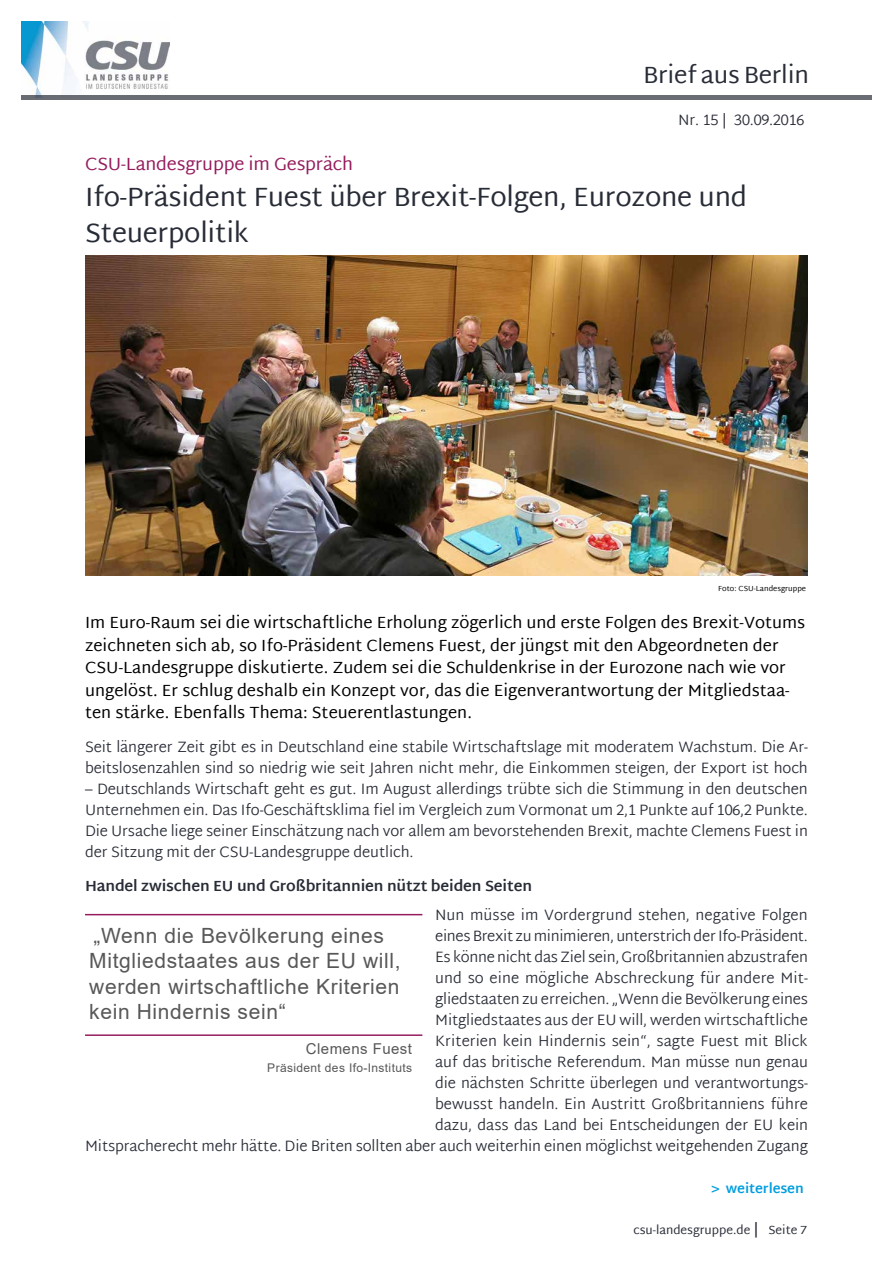
<style>
.page{position:relative;width:893px;height:1263px;background:#fff}
.page>*{position:absolute;margin:0;border:0;box-sizing:border-box;transform-origin:0 0}
._03_BaB_Ü_Fett_Artik{font:27px/36px "Martel Sans";letter-spacing:-.01em;color:#282c36}
.t1{font:24px "Martel Sans";letter-spacing:-.01em;color:#282c36}
._05_Zitat{font:21px/25.5px "Arial";letter-spacing:.03em;color:#58585a}
._03_BaB_Ü_Beere_Arti{font:18px "Martel Sans";letter-spacing:-.01em;color:#951d5e}
._03_BaB_Teaser{font:16.5px/22.5px "Martel Sans";color:#000}
._04_BaB_Fließtext{font:300 15px/21px "Martel Sans";letter-spacing:-.01em;color:#282c36}
._04_BaB_Zwischenüber{font:700 15px "Martel Sans";letter-spacing:-.01em;color:#282c36}
._05_Zitat_Name{font:15px "Arial";letter-spacing:.03em;color:#58585a}
._04_BaB_Fließtext-2{font:700 13.5px "Martel Sans";letter-spacing:-.01em;color:#009ee0}
.t2{font:12px "Martel Sans";color:#282c36}
._05_Zitat_Name-2{font:12px "Arial";letter-spacing:.03em;color:#58585a}
._13_BaB_Rechtevermer{font:7.5px "Martel Sans";color:#000}
.s1{font-size:15px}
</style>
<div class="page">
<img style="left:21px;top:21px;width:149px;height:75px">
<hr style="left:21px;top:96px;width:851px;height:4px;background:#6a6d74">
<img style="left:85px;top:256px;width:723px;height:320px">
<hr style="left:85px;top:914px;width:337px;height:1px;background:#951d5e">
<hr style="left:85px;top:1034px;width:337px;height:2px;background:#951d5e">
<h2 class="t1" style="left:643px;top:61px;width:167px">Brief aus Berlin</h2>
<p class="_04_BaB_Fließtext" style="left:678px;top:110px;width:128px">Nr. 15 | 30.09.2016</p>
<p class="_03_BaB_Ü_Beere_Arti" style="left:85px;top:153px;width:269px">CSU-Landesgruppe im Gespräch</p>
<p class="_03_BaB_Ü_Fett_Artik" style="left:85px;top:178px;width:664px">Ifo-Präsident Fuest über Brexit-Folgen, Eurozone und<br>Steuerpolitik</p>
<p class="_13_BaB_Rechtevermer" style="left:718px;top:584px;width:89px">Foto: CSU-Landesgruppe</p>
<p class="_03_BaB_Teaser" style="left:85px;top:611px;width:722px">Im Euro-Raum sei die wirtschaftliche Erholung zögerlich und erste Folgen des Brexit-Votums zeichneten sich ab, so Ifo-Präsident Clemens Fuest, der jüngst mit den Abgeordneten der CSU-Landesgruppe diskutierte. Zudem sei die Schuldenkrise in der Eurozone nach wie vor ungelöst. Er schlug deshalb ein Konzept vor, das die Eigenverantwortung der Mitgliedstaa&shy;ten stärke. Ebenfalls Thema: Steuerentlastungen.</p>
<p class="_04_BaB_Fließtext" style="left:85px;top:737px;width:724px">Seit längerer Zeit gibt es in Deutschland eine stabile Wirtschaftslage mit moderatem Wachstum. Die Ar&shy;beitslosenzahlen sind so niedrig wie seit Jahren nicht mehr, die Einkommen steigen, der Export ist hoch</p>
<p class="_04_BaB_Fließtext" style="left:85px;top:779px;width:724px;text-align:justify">– Deutschlands Wirtschaft geht es gut. Im August allerdings trübte sich die Stimmung in den deutschen Unternehmen ein. Das Ifo-Geschäftsklima fiel im Vergleich zum Vormonat um 2,1 Punkte auf 106,2 Punkte.<br>Die Ursache liege seiner Einschätzung nach vor allem am bevorstehenden Brexit, machte Clemens Fuest in der Sitzung mit der CSU-Landesgruppe deutlich.</p>
<p class="_04_BaB_Zwischenüber" style="left:85px;top:877px;width:449px">Handel zwischen EU und Großbritannien nützt beiden Seiten</p>
<p class="_04_BaB_Fließtext" style="left:85px;top:906px;width:725px;text-align:right">Nun müsse im Vordergrund stehen, negative Folgen<br>eines Brexit zu minimieren, unterstrich der Ifo-Präsident.<br>Es könne nicht das Ziel sein, Großbritannien abzustrafen<br>und so eine mögliche Abschreckung für andere Mit-<br>gliedstaaten zu erreichen. „Wenn die Bevölkerung eines<br>Mitgliedstaates aus der EU will, werden wirtschaftliche<br>Kriterien kein Hindernis sein“, sagte Fuest mit Blick<br>auf das britische Referendum. Man müsse nun genau<br>die nächsten Schritte überlegen und verantwortungs-<br>bewusst handeln. Ein Austritt Großbritanniens führe<br>dazu, dass das Land bei Entscheidungen der EU kein<br>Mitspracherecht mehr hätte. Die Briten sollten aber auch weiterhin einen möglichst weitgehenden Zugang</p>
<p class="_04_BaB_Fließtext-2" style="left:711px;top:1181px;width:94px">&gt; weiterlesen</p>
<p class="_05_Zitat" style="left:89px;top:923px;width:313px">„Wenn die Bevölkerung eines<br>Mitgliedstaates aus der EU will, werden wirtschaftliche Kriterien kein Hindernis sein“</p>
<p class="_05_Zitat_Name" style="left:306px;top:1038px;width:108px">Clemens Fuest</p>
<p class="_05_Zitat_Name-2" style="left:267px;top:1060px;width:146px">Präsident des Ifo-Instituts</p>
<p class="t2" style="left:633px;top:1223px;width:175px">csu-landesgruppe.de <span class="s1">|</span> Seite 7</p>
</div>
